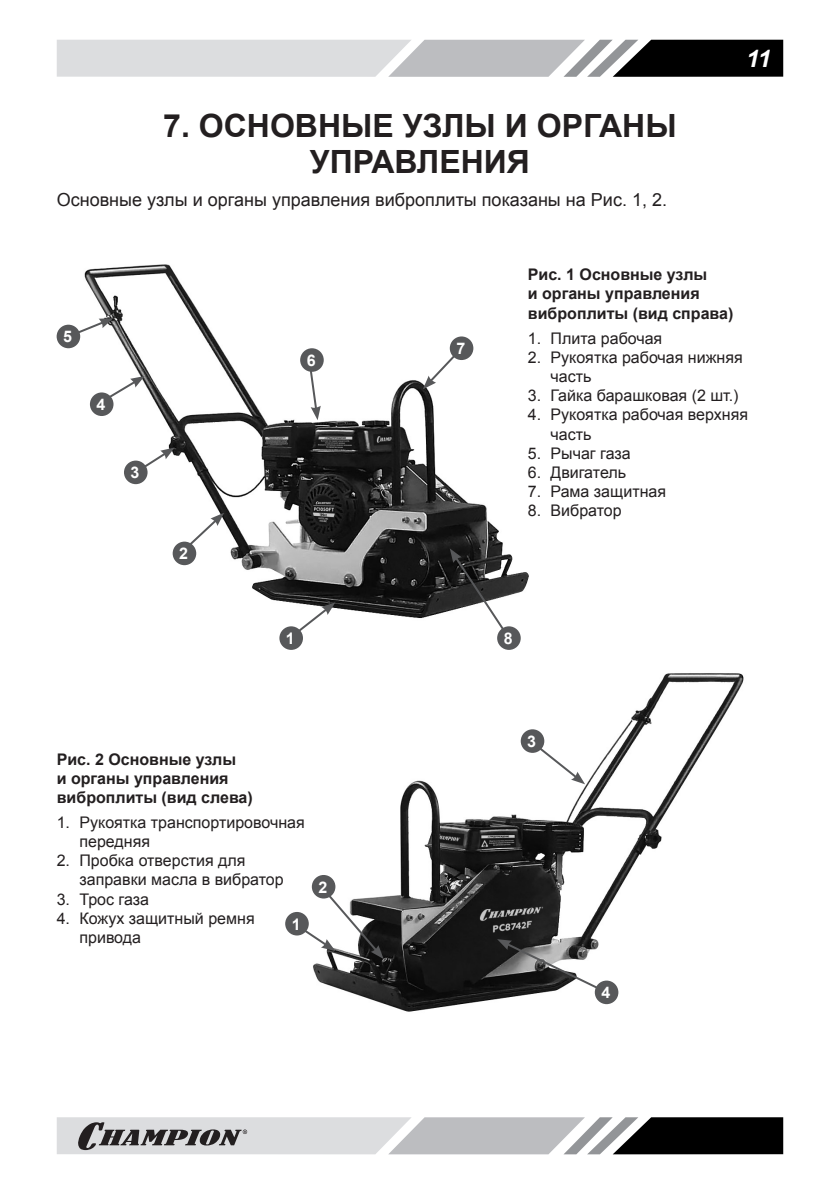
<style>
.page{position:relative;width:840px;height:1191px;background:#fff}
.page>*{position:absolute;margin:0;border:0;box-sizing:border-box;transform-origin:0 0}
.Заголовок_1{font:700 32px/36px "Arial";color:#231f20;text-align:center}
.t1{font:italic 700 24px "Arial";color:#fff}
.Текст_список{font:18px "Arial";color:#231f20}
.РИСУНОК_список{font:16px/19.2px "Arial";color:#231f20}
.РИСУНОК{font:700 16px/19.2px "Arial";color:#231f20}
.Заголовок_1-2{font:700 16px "Arial";color:#fff}
</style>
<div class="page">
<svg style="left:57px;top:40px;width:725px;height:37px;background:#a7a8aa"></svg>
<svg style="left:57px;top:1117px;width:725px;height:37px;background:#9c9d9e"></svg>
<img style="left:285px;top:673px;width:459px;height:339px">
<img style="left:84px;top:264px;width:445px;height:367px">
<svg style="left:286px;top:602px;width:49px;height:33px"></svg>
<svg style="left:181px;top:513px;width:43px;height:39px"></svg>
<svg style="left:133px;top:447px;width:42px;height:28px"></svg>
<svg style="left:99px;top:376px;width:46px;height:28px"></svg>
<svg style="left:66px;top:318px;width:47px;height:21px"></svg>
<svg style="left:308px;top:369px;width:12px;height:51px"></svg>
<svg style="left:422px;top:345px;width:42px;height:44px"></svg>
<svg style="left:449px;top:548px;width:62px;height:87px"></svg>
<div style="left:497px;top:626px;width:23px;height:24px;background:#57585a;border-radius:50%"></div>
<div style="left:57px;top:325px;width:23px;height:23px;background:#57585a;border-radius:50%"></div>
<div style="left:300px;top:348px;width:23px;height:24px;background:#57585a;border-radius:50%"></div>
<div style="left:172px;top:541px;width:24px;height:24px;background:#57585a;border-radius:50%"></div>
<div style="left:124px;top:460px;width:23px;height:24px;background:#57585a;border-radius:50%"></div>
<div style="left:90px;top:392px;width:23px;height:24px;background:#57585a;border-radius:50%"></div>
<div style="left:279px;top:626px;width:24px;height:24px;background:#57585a;border-radius:50%"></div>
<div style="left:449px;top:336px;width:24px;height:24px;background:#57585a;border-radius:50%"></div>
<svg style="left:535px;top:744px;width:50px;height:40px"></svg>
<svg style="left:497px;top:939px;width:112px;height:56px"></svg>
<svg style="left:294px;top:886px;width:89px;height:73px"></svg>
<div style="left:311px;top:875px;width:24px;height:23px;background:#57585a;border-radius:50%"></div>
<div style="left:520px;top:729px;width:24px;height:24px;background:#57585a;border-radius:50%"></div>
<div style="left:594px;top:980px;width:24px;height:24px;background:#57585a;border-radius:50%"></div>
<div style="left:285px;top:912px;width:23px;height:23px;background:#57585a;border-radius:50%"></div>
<p class="Заголовок_1" style="left:163px;top:108px;width:514px">7. ОСНОВНЫЕ УЗЛЫ И ОРГАНЫ<br>УПРАВЛЕНИЯ</p>
<p class="Текст_список" style="left:57px;top:188px;width:611px">Основные узлы и органы управления виброплиты показаны на Рис. 1, 2.</p>
<h2 class="t1" style="left:745px;top:42px;width:26px">11</h2>
<p class="Заголовок_1-2" style="left:63px;top:326px;width:10px">5</p>
<p class="Заголовок_1-2" style="left:96px;top:394px;width:10px">4</p>
<p class="Заголовок_1-2" style="left:130px;top:462px;width:10px">3</p>
<p class="Заголовок_1-2" style="left:179px;top:543px;width:10px">2</p>
<p class="Заголовок_1-2" style="left:306px;top:349px;width:10px">6</p>
<p class="Заголовок_1-2" style="left:286px;top:627px;width:10px">1</p>
<p class="РИСУНОК" style="left:57px;top:750px;width:197px">Рис. 2 Основные узлы<br>и органы управления виброплиты (вид слева)</p>
<p class="РИСУНОК_список" style="left:79px;top:812px;width:227px;text-indent:-23px">1. Рукоятка транспортировочная передняя</p>
<p class="РИСУНОК_список" style="left:79px;top:851px;width:206px;text-indent:-23px">2. Пробка отверстия для заправки масла в вибратор</p>
<p class="РИСУНОК_список" style="left:57px;top:889px;width:94px">3. Трос газа</p>
<p class="РИСУНОК_список" style="left:79px;top:908px;width:177px;text-indent:-23px">4. Кожух защитный ремня привода</p>
<p class="Заголовок_1-2" style="left:291px;top:913px;width:10px">1</p>
<p class="Заголовок_1-2" style="left:318px;top:876px;width:10px">2</p>
<p class="Заголовок_1-2" style="left:456px;top:338px;width:10px">7</p>
<p class="РИСУНОК" style="left:527px;top:265px;width:207px">Рис. 1 Основные узлы<br>и органы управления виброплиты (вид справа)</p>
<p class="РИСУНОК_список" style="left:527px;top:328px;width:136px">1. Плита рабочая</p>
<p class="РИСУНОК_список" style="left:550px;top:348px;width:193px;text-indent:-23px">2. Рукоятка рабочая нижняя часть</p>
<p class="РИСУНОК_список" style="left:527px;top:386px;width:212px">3. Гайка барашковая (2 шт.)</p>
<p class="РИСУНОК_список" style="left:550px;top:405px;width:199px;text-indent:-23px">4. Рукоятка рабочая верхняя часть</p>
<p class="РИСУНОК_список" style="left:527px;top:444px;width:104px">5. Рычаг газа</p>
<p class="РИСУНОК_список" style="left:527px;top:463px;width:100px">6. Двигатель</p>
<p class="РИСУНОК_список" style="left:527px;top:482px;width:140px">7. Рама защитная</p>
<p class="РИСУНОК_список" style="left:527px;top:501px;width:95px">8. Вибратор</p>
<p class="Заголовок_1-2" style="left:503px;top:627px;width:10px">8</p>
<p class="Заголовок_1-2" style="left:527px;top:730px;width:10px">3</p>
<p class="Заголовок_1-2" style="left:601px;top:982px;width:10px">4</p>
</div>
